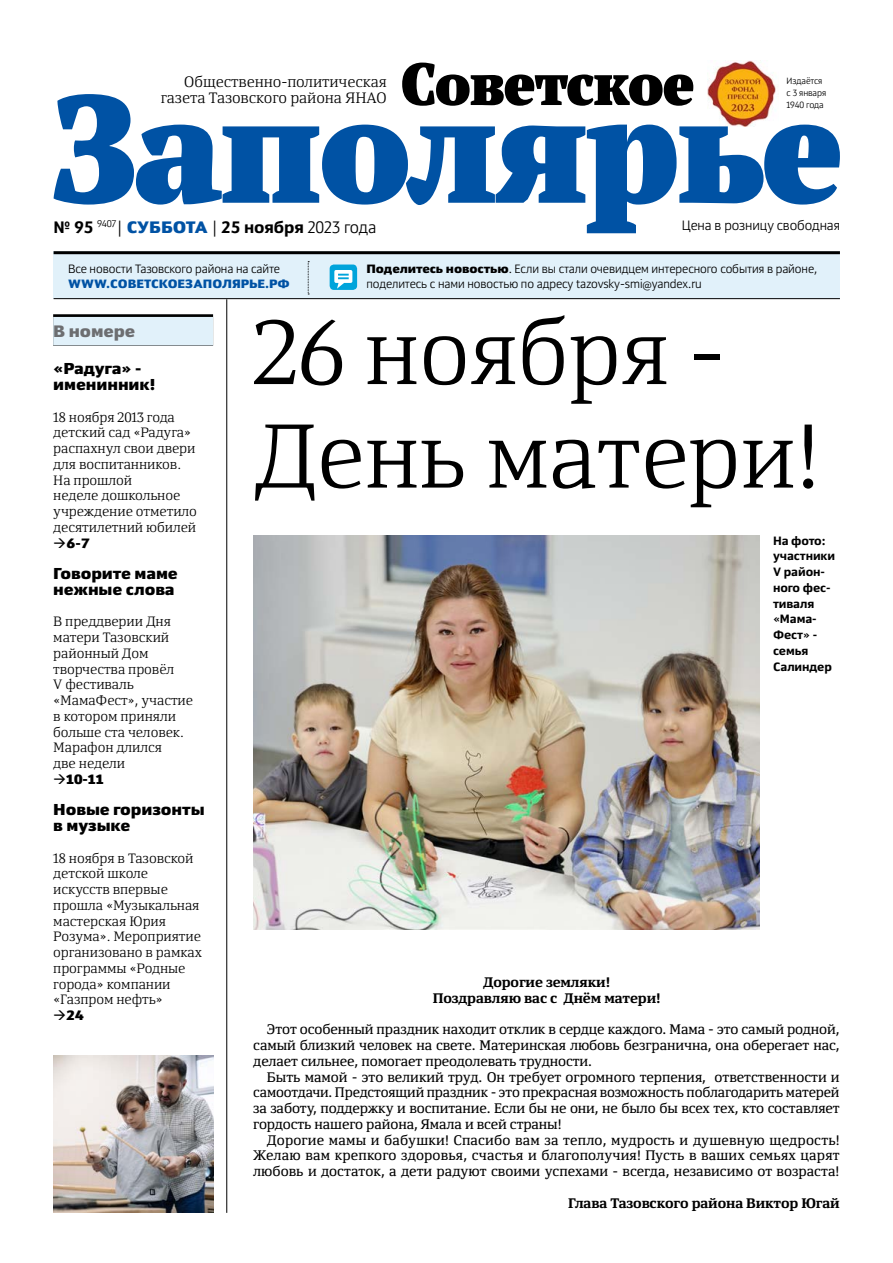
<style>
.page{position:relative;width:893px;height:1263px;background:#fff}
.page>*{position:absolute;margin:0;border:0;box-sizing:border-box;transform-origin:0 0}
.t1{font:300 90px/103.5px "Yefimov Serif";letter-spacing:-.005em;color:#000}
.t2{font:700 16.5px "Yefimov Sans";letter-spacing:-.005em;color:#000}
.t3{font:900 16.5px "Yefimov Sans";letter-spacing:-.005em;color:#6d6e71}
.t4{font:900 15.75px/15.8px "Yefimov Sans";letter-spacing:-.005em;color:#000}
.t5{font:300 15px/15.8px "Yefimov Serif";letter-spacing:-.005em;color:#000;text-align:right}
.t6{font:13.8px/15.8px "Yefimov Serif";letter-spacing:-.005em;color:#000;text-align:justify}
.t7{font:700 13.8px/15.8px "Yefimov Serif";letter-spacing:-.005em;color:#000;text-align:center}
.t8{font:300 13.5px/15.8px "Yefimov Serif";letter-spacing:-.005em;color:#000}
.t9{font:300 13.5px "Yefimov Sans";letter-spacing:-.005em;color:#000}
.t10{font:900 13.5px "Yefimov Sans";color:#000}
.t11{font:300 12px/15.8px "Yefimov Sans";letter-spacing:-.005em;color:#000}
.t12{font:700 12px/15.8px "Yefimov Sans";letter-spacing:-.005em;color:#000}
.t13{font:900 12px "Yefimov Sans";letter-spacing:.005em;color:#0052a4}
.t14{font:300 9px/12px "Yefimov Sans";letter-spacing:-.005em;color:#000}
.s1{font-weight:300}
.s2{font-weight:900;color:#0052a4}
.s3{font-weight:900}
</style>
<div class="page">
<div style="left:53px;top:314px;width:160px;height:32px;background:#060707"></div>
<div style="left:53px;top:317px;width:160px;height:28px;background:#e1f1fa"></div>
<div style="left:54px;top:251px;width:786px;height:47px;background:#e1f1fa"></div>
<hr style="left:54px;top:251px;width:786px;height:3px;background:#000">
<svg style="left:308px;top:261px;width:1px;height:34px"></svg>
<div style="left:330px;top:264px;width:27px;height:26px;background:#00a4db;border-radius:4px"></div>
<svg style="left:334px;top:270px;width:18px;height:19px"></svg>
<hr style="left:54px;top:298px;width:786px;height:1px;background:#000">
<img style="left:708px;top:61px;width:68px;height:33px">
<svg style="left:54px;top:94px;width:786px;height:139px"></svg>
<svg style="left:402px;top:63px;width:291px;height:43px"></svg>
<hr style="left:226px;top:299px;width:1px;height:914px;background:#000">
<img style="left:53px;top:1055px;width:160px;height:158px">
<img style="left:253px;top:535px;width:507px;height:394px">
<p class="t5" style="left:161px;top:74px;width:227px">Общественно-политическая газета Тазовского района ЯНАО</p>
<p class="t2" style="left:54px;top:217px;width:324px">№ 95 <sup>9407</sup><span class="s1">|</span> <span class="s2">СУББОТА</span> <span class="s1">|</span> 25 ноября <span class="s1">2023 года</span></p>
<p class="t14" style="left:786px;top:75px;width:41px">Издаётся с 3 января<br>1940 года</p>
<p class="t9" style="left:682px;top:218px;width:160px">Цена в розницу свободная</p>
<p class="t11" style="left:68px;top:260px;width:214px">Все новости Тазовского района на сайте</p>
<p class="t13" style="left:68px;top:276px;width:223px">WWW.СОВЕТСКОЕЗАПОЛЯРЬЕ.РФ</p>
<p class="t11" style="left:366px;top:260px;width:452px"><span class="s3">ПОДЕЛИТЕСЬ НОВОСТЬЮ</span>. Если вы стали очевидцем интересного события в районе, поделитесь с нами новостью по адресу tazovsky-smi@yandex.ru</p>
<p class="t3" style="left:53px;top:321px;width:84px">В НОМЕРЕ</p>
<p class="t4" style="left:53px;top:361px;width:104px">«РАДУГА» -<br>ИМЕНИННИК!</p>
<p class="t8" style="left:53px;top:409px;width:145px">18 ноября 2013 года детский сад «Радуга» распахнул свои двери для воспитанников.<br>На прошлой<br>неделе дошкольное учреждение отметило десятилетний юбилей</p>
<p class="t10" style="left:53px;top:534px;width:38px">→6-7</p>
<p class="t4" style="left:53px;top:566px;width:126px">ГОВОРИТЕ МАМЕ<br>НЕЖНЫЕ СЛОВА</p>
<p class="t8" style="left:53px;top:614px;width:141px">В преддверии Дня матери Тазовский районный Дом творчества провёл<br>V фестиваль «МамаФест», участие в котором приняли больше ста человек.<br>Марафон длился<br>две недели</p>
<p class="t10" style="left:53px;top:770px;width:52px">→10-11</p>
<p class="t4" style="left:53px;top:802px;width:153px">НОВЫЕ ГОРИЗОНТЫ<br>В МУЗЫКЕ</p>
<p class="t8" style="left:53px;top:850px;width:150px">18 ноября в Тазовской детской школе искусств впервые прошла «Музыкальная мастерская Юрия<br>Розума». Мероприятие организовано в рамках программы «Родные города» компании «Газпром нефть»</p>
<p class="t10" style="left:53px;top:1007px;width:32px">→24</p>
<h1 class="t1" style="left:253px;top:300px;width:569px">26 ноября -<br>День матери!</h1>
<p class="t12" style="left:773px;top:533px;width:64px">На фото: участники<br>V район&shy;ного фес&shy;тиваля «Мама-<br>Фест» - семья<br>Салиндер</p>
<p class="t7" style="left:433px;top:974px;width:229px">Дорогие земляки!<br>Поздравляю вас с Днём матери!</p>
<p class="t6" style="left:253px;top:1021px;width:588px;text-indent:14px">Этот особенный праздник находит отклик в сердце каждого. Мама - это самый родной, самый близкий человек на свете. Материнская любовь безгранична, она оберегает нас, делает сильнее, помогает преодолевать трудности.</p>
<p class="t6" style="left:253px;top:1069px;width:588px;text-indent:14px">Быть мамой - это великий труд. Он требует огромного терпения, ответственности и самоотдачи. Предстоящий праздник - это прекрасная возможность поблагодарить матерей за заботу, поддержку и воспитание. Если бы не они, не было бы всех тех, кто составляет гордость нашего района, Ямала и всей страны!</p>
<p class="t6" style="left:253px;top:1132px;width:588px;text-indent:14px">Дорогие мамы и бабушки! Спасибо вам за тепло, мудрость и душевную щедрость!<br>Желаю вам крепкого здоровья, счастья и благополучия! Пусть в ваших семьях царят любовь и достаток, а дети радуют своими успехами - всегда, независимо от возраста!</p>
<p class="t7" style="left:568px;top:1195px;width:273px">Глава Тазовского района Виктор Югай</p>
</div>
